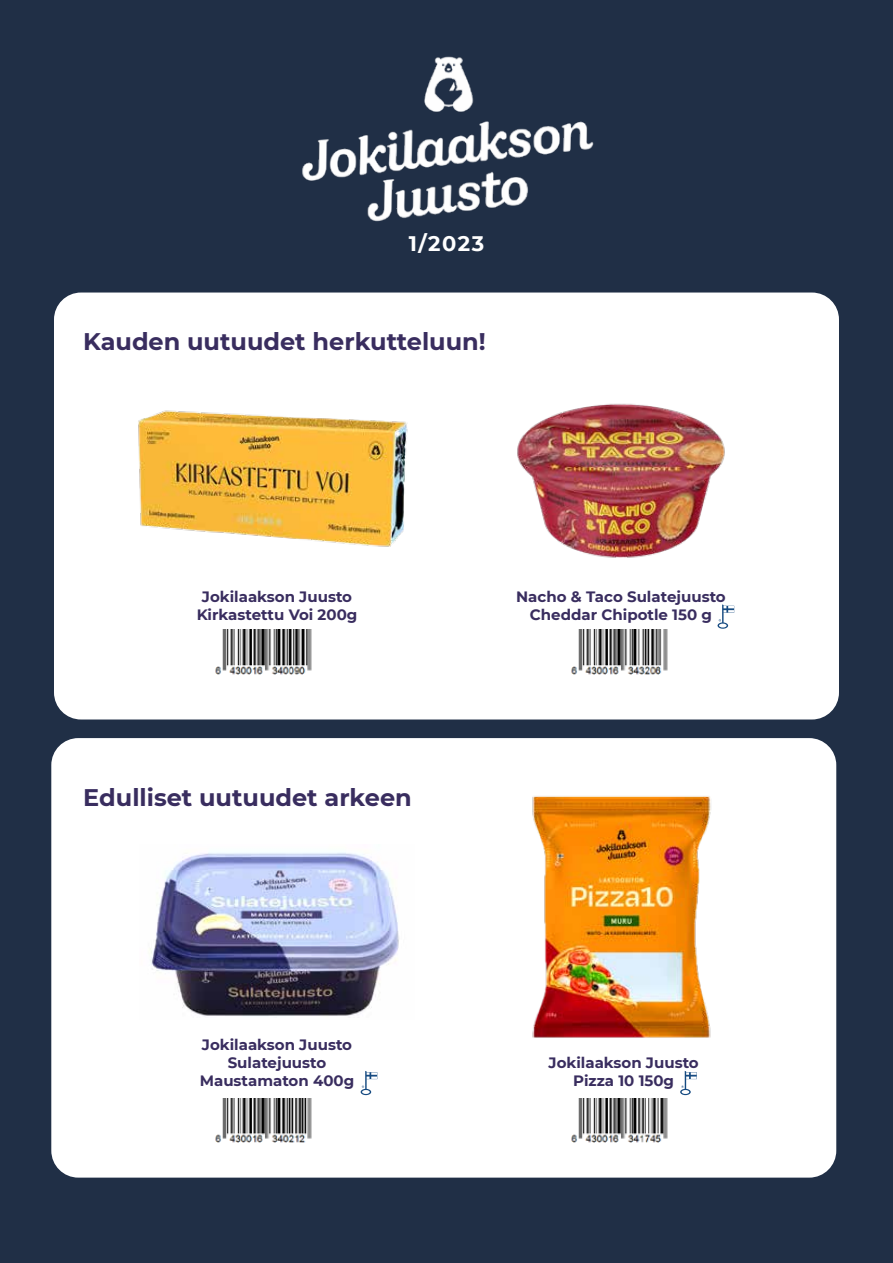
<style>
.page{position:relative;width:893px;height:1263px;background:#202f46}
.page>*{position:absolute;margin:0;border:0;box-sizing:border-box;transform-origin:0 0}
.t1{font:700 24px "Montserrat";color:#392d5f}
.t2{font:700 21px "Montserrat";color:#fff}
.t3{font:700 15px/18px "Montserrat";color:#392d5f;text-align:center}
</style>
<div class="page">
<div style="left:51px;top:738px;width:785px;height:439px;background:#fff;border-radius:27px"></div>
<div style="left:54px;top:293px;width:785px;height:426px;background:#fff;border-radius:27px"></div>
<img style="left:215px;top:630px;width:97px;height:45px">
<img style="left:571px;top:630px;width:97px;height:45px">
<img style="left:302px;top:56px;width:292px;height:166px">
<img style="left:517px;top:403px;width:208px;height:155px">
<img style="left:138px;top:410px;width:270px;height:137px">
<img style="left:532px;top:796px;width:179px;height:242px">
<img style="left:149px;top:852px;width:250px;height:164px">
<img style="left:215px;top:1098px;width:97px;height:45px">
<img style="left:571px;top:1098px;width:97px;height:45px">
<svg style="left:717px;top:604px;width:17px;height:25px"></svg>
<svg style="left:361px;top:1071px;width:16px;height:24px"></svg>
<svg style="left:680px;top:1071px;width:17px;height:24px"></svg>
<h2 class="t2" style="left:409px;top:228px;width:77px">1/2023</h2>
<h1 class="t1" style="left:83px;top:324px;width:404px">Kauden uutuudet herkutteluun!</h1>
<p class="t3" style="left:197px;top:586px;width:162px">Jokilaakson Juusto<br>Kirkastettu Voi 200g</p>
<p class="t3" style="left:516px;top:586px;width:211px">Nacho &amp; Taco Sulatejuusto<br>Cheddar Chipotle 150 g</p>
<h1 class="t1" style="left:83px;top:780px;width:330px">Edulliset uutuudet arkeen</h1>
<p class="t3" style="left:200px;top:1035px;width:156px">Jokilaakson Juusto<br>Sulatejuusto<br>Maustamaton 400g</p>
<p class="t3" style="left:549px;top:1052px;width:152px">Jokilaakson Juusto<br>Pizza 10 150g</p>
</div>
